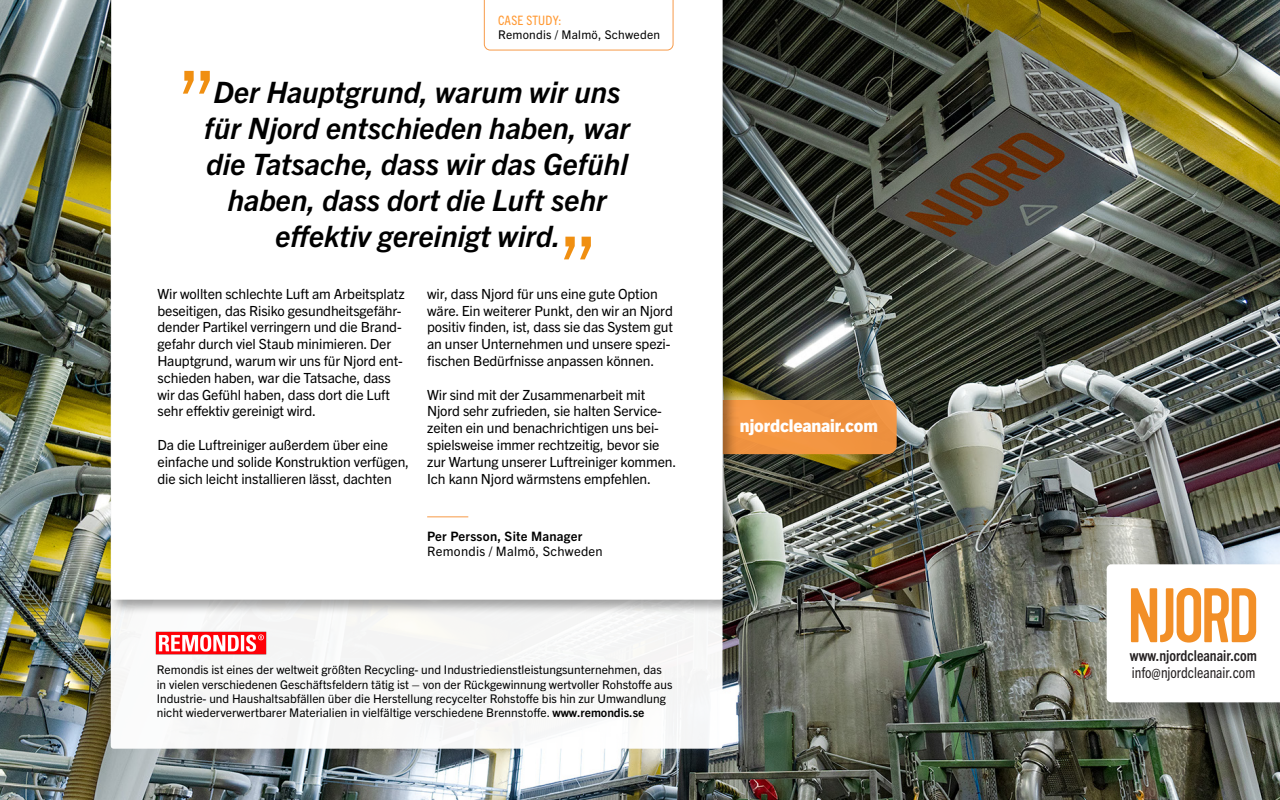
<style>
.page{position:relative;width:1280px;height:800px;background:#fff}
.page>*{position:absolute;margin:0;border:0;box-sizing:border-box;transform-origin:0 0}
.t1{font:84.5px "Trade Gothic Next LT Pro";color:#f08f11}
.t2{font:italic 700 29.5px/36px "Trade Gothic Next LT Pro";color:#000;text-align:center}
.t3{font:800 17.6px "Trade Gothic Next LT Pro";letter-spacing:-.01em;color:#fff}
.t4{font:condensed 15px/16.7px "Trade Gothic Next LT Pro";color:#231f20}
.t5{font:14px/16.8px "Trade Gothic Next LT Pro";letter-spacing:-.01em;color:#000}
.t6{font:13px/15.6px "Trade Gothic Next LT Pro";letter-spacing:.02em;color:#000}
.t7{font:condensed 13px "Trade Gothic Next LT Pro";letter-spacing:.02em;color:#f93}
.t8{font:12px/14.4px "Trade Gothic Next LT Pro";color:#000}
.t9{font:12px "Trade Gothic Next LT Pro";letter-spacing:.02em;color:#000}
.s1{font-weight:700}
</style>
<div class="page">
<img style="left:0;top:0;width:1280px;height:800px">
<div style="left:649px;top:400px;width:248px;height:54px;background:#f79641;border-radius:9px"></div>
<div style="left:111px;top:179px;width:612px;height:570px;background:#f7f7f7;border-radius:3px"></div>
<div style="left:108px;top:0;width:630px;height:615px;background:#000;opacity:.36"></div>
<svg style="left:111px;top:0;width:612px;height:600px"></svg>
<svg style="left:484px;top:0;width:189px;height:50px"></svg>
<hr style="left:427px;top:517px;width:41px;height:1px;background:#f79641">
<div style="left:1101px;top:558px;width:179px;height:170px;background:#000;opacity:.36"></div>
<svg style="left:1107px;top:564px;width:173px;height:138px"></svg>
<img style="left:155px;top:632px;width:111px;height:23px">
<p class="t7" style="left:498px;top:11px;width:65px">CASE STUDY:</p>
<p class="t9" style="left:498px;top:26px;width:164px">Remondis / Malmö, Schweden</p>
<p class="t1" style="left:177px;top:42px;width:41px">”</p>
<p class="t2" style="left:204px;top:73px;width:428px">Der Hauptgrund, warum wir uns für Njord entschieden haben, war die Tatsache, dass wir das Gefühl haben, dass dort die Luft sehr effektiv gereinigt wird.</p>
<p class="t1" style="left:558px;top:208px;width:41px">”</p>
<p class="t5" style="left:158px;top:284px;width:249px">Wir wollten schlechte Luft am Arbeitsplatz beseitigen, das Risiko gesundheitsgefähr&shy;dender Partikel verringern und die Brand&shy;gefahr durch viel Staub minimieren. Der Hauptgrund, warum wir uns für Njord ent&shy;schieden haben, war die Tatsache, dass wir das Gefühl haben, dass dort die Luft sehr effektiv gereinigt wird.</p>
<p class="t5" style="left:158px;top:436px;width:253px">Da die Luftreiniger außerdem über eine einfache und solide Konstruktion verfügen, die sich leicht installieren lässt, dachten</p>
<p class="t5" style="left:427px;top:284px;width:247px">wir, dass Njord für uns eine gute Option wäre. Ein weiterer Punkt, den wir an Njord positiv finden, ist, dass sie das System gut an unser Unternehmen und unsere spezi&shy;fischen Bedürfnisse anpassen können.</p>
<p class="t5" style="left:427px;top:385px;width:251px">Wir sind mit der Zusammenarbeit mit Njord sehr zufrieden, sie halten Service&shy;zeiten ein und benachrichtigen uns bei&shy;spielsweise immer rechtzeitig, bevor sie zur Wartung unserer Luftreiniger kommen.<br>Ich kann Njord wärmstens empfehlen.</p>
<p class="t6" style="left:427px;top:527px;width:177px"><span class="s1">Per Persson, Site Manager<br></span>Remondis / Malmö, Schweden</p>
<p class="t8" style="left:157px;top:662px;width:517px">Remondis ist eines der weltweit größten Recycling- und Industriedienstleistungsunternehmen, das in vielen verschiedenen Geschäftsfeldern tätig ist – von der Rückgewinnung wertvoller Rohstoffe aus Industrie- und Haushaltsabfällen über die Herstellung recycelter Rohstoffe bis hin zur Umwandlung nicht wiederverwertbarer Materialien in vielfältige verschiedene Brennstoffe. <span class="s1">www.remondis.se</span></p>
<p class="t3" style="left:740px;top:413px;width:140px">njordcleanair.com</p>
<p class="t4" style="left:1130px;top:646px;width:129px"><span class="s1">www.njordcleanair.com </span>info@njordcleanair.com</p>
</div>
